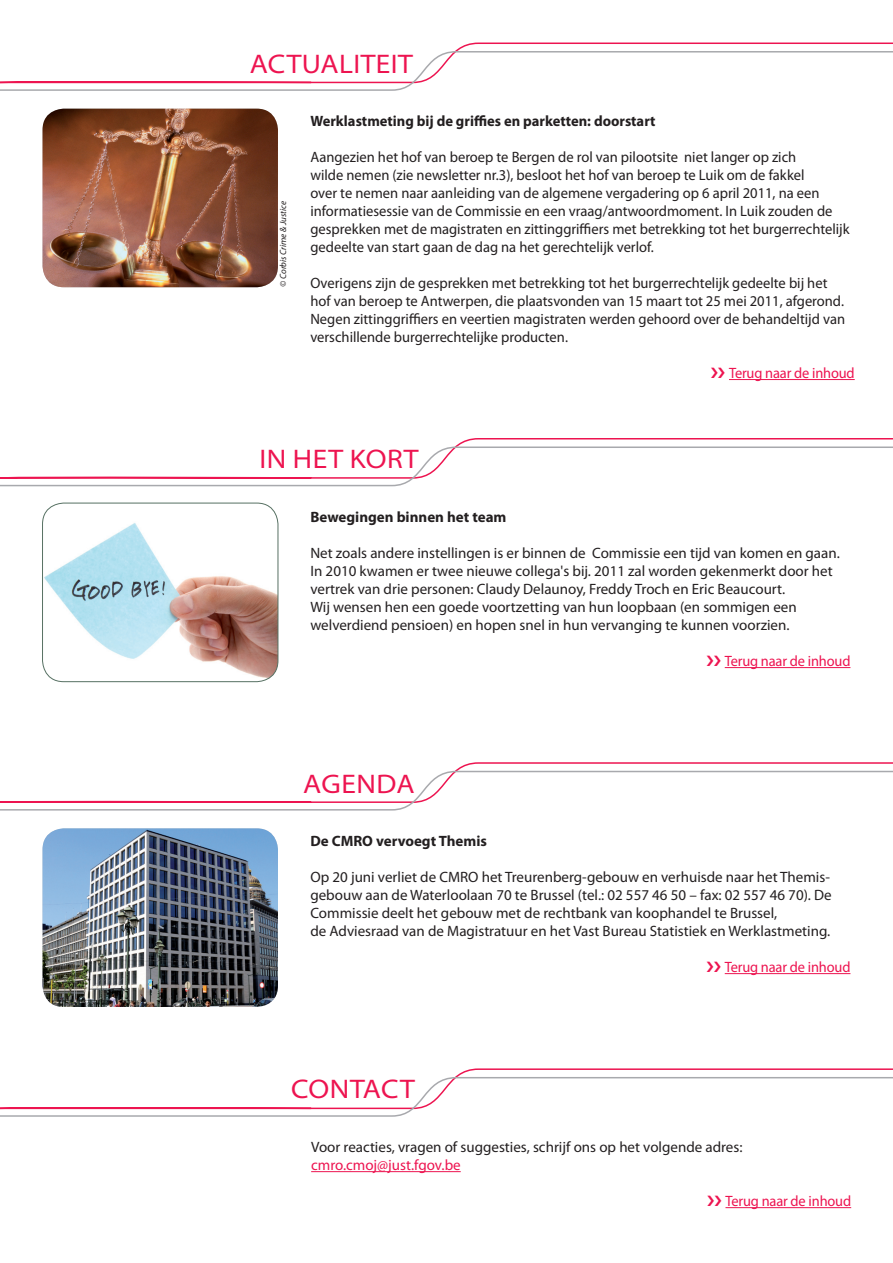
<style>
.page{position:relative;width:893px;height:1263px;background:#fff}
.page>*{position:absolute;margin:0;border:0;box-sizing:border-box;transform-origin:0 0}
.t1{font:semi-expanded 27px "Myriad Pro";letter-spacing:.015em;color:#ed1450}
.t2{font:15px/18px "Myriad Pro";color:#231f20}
.t3{font:700 15px "Myriad Pro";color:#231f20}
.t4{font:15px "Myriad Pro";letter-spacing:-.01em;color:#ed1450;scale:.96 1}
.t5{font:15px "Myriad Pro";letter-spacing:-.01em;color:#ed1450}
.t6{font:italic 9px "Myriad Pro";color:#231f20}
</style>
<div class="page">
<hr style="left:725px;top:667px;width:125px;height:1px;background:#ed1450">
<hr style="left:311px;top:1171px;width:150px;height:1px;background:#ed1450">
<hr style="left:725px;top:1207px;width:126px;height:1px;background:#ed1450">
<svg style="left:0;top:42px;width:893px;height:49px"></svg>
<hr style="left:729px;top:379px;width:126px;height:1px;background:#ed1450">
<hr style="left:725px;top:973px;width:125px;height:1px;background:#ed1450">
<img style="left:43px;top:828px;width:235px;height:179px">
<svg style="left:0;top:438px;width:893px;height:49px"></svg>
<svg style="left:0;top:762px;width:893px;height:49px"></svg>
<svg style="left:0;top:1068px;width:893px;height:49px"></svg>
<img style="left:43px;top:109px;width:235px;height:178px">
<img style="left:43px;top:503px;width:235px;height:179px">
<div style="left:42px;top:503px;width:236px;height:179px;border:1px solid #587264;border-radius:21px"></div>
<h1 class="t1" style="left:250px;top:49px;width:165px">ACTUALITEIT</h1>
<p class="t6" style="left:278px;top:287px;width:87px;rotate:-90deg">© Corbis Crime &amp; Justice</p>
<p class="t3" style="left:310px;top:113px;width:347px">Werklastmeting bij de griffies en parketten: doorstart</p>
<p class="t2" style="left:310px;top:148px;width:541px">Aangezien het hof van beroep te Bergen de rol van pilootsite niet langer op zich<br>wilde nemen (zie newsletter nr.3), besloot het hof van beroep te Luik om de fakkel<br>over te nemen naar aanleiding van de algemene vergadering op 6 april 2011, na een informatiesessie van de Commissie en een vraag/antwoordmoment. In Luik zouden de gesprekken met de magistraten en zittinggriffiers met betrekking tot het burgerrechtelijk gedeelte van start gaan de dag na het gerechtelijk verlof.</p>
<p class="t2" style="left:310px;top:274px;width:536px">Overigens zijn de gesprekken met betrekking tot het burgerrechtelijk gedeelte bij het hof van beroep te Antwerpen, die plaatsvonden van 15 maart tot 25 mei 2011, afgerond.<br>Negen zittinggriffiers en veertien magistraten werden gehoord over de behandeltijd van verschillende burgerrechtelijke producten.</p>
<p class="t4" style="left:729px;top:365px;width:132px">Terug naar de inhoud</p>
<h1 class="t1" style="left:259px;top:443px;width:161px">IN HET KORT</h1>
<p class="t3" style="left:310px;top:509px;width:198px">Bewegingen binnen het team</p>
<p class="t2" style="left:310px;top:544px;width:531px">Net zoals andere instellingen is er binnen de Commissie een tijd van komen en gaan.<br>In 2010 kwamen er twee nieuwe collega's bij. 2011 zal worden gekenmerkt door het vertrek van drie personen: Claudy Delaunoy, Freddy Troch en Eric Beaucourt.<br>Wij wensen hen een goede voortzetting van hun loopbaan (en sommigen een welverdiend pensioen) en hopen snel in hun vervanging te kunnen voorzien.</p>
<p class="t4" style="left:725px;top:653px;width:132px">Terug naar de inhoud</p>
<h1 class="t1" style="left:303px;top:769px;width:113px">AGEN DA</h1>
<p class="t3" style="left:310px;top:833px;width:178px">De CMRO vervoegt Themis</p>
<p class="t2" style="left:310px;top:868px;width:523px">Op 20 juni verliet de CMRO het Treurenberg-gebouw en verhuisde naar het Themis&shy;gebouw aan de Waterloolaan 70 te Brussel (tel.: 02 557 46 50 – fax: 02 557 46 70). De Commissie deelt het gebouw met de rechtbank van koophandel te Brussel,<br>de Adviesraad van de Magistratuur en het Vast Bureau Statistiek en Werklastmeting.</p>
<p class="t4" style="left:725px;top:959px;width:132px">Terug naar de inhoud</p>
<h1 class="t1" style="left:291px;top:1074px;width:125px">CONTACT</h1>
<p class="t2" style="left:311px;top:1138px;width:433px">Voor reacties, vragen of suggesties, schrijf ons op het volgende adres:</p>
<p class="t5" style="left:311px;top:1157px;width:151px">cmro.cmoj@just.fgov.be</p>
<p class="t4" style="left:725px;top:1193px;width:132px">Terug naar de inhoud</p>
</div>
